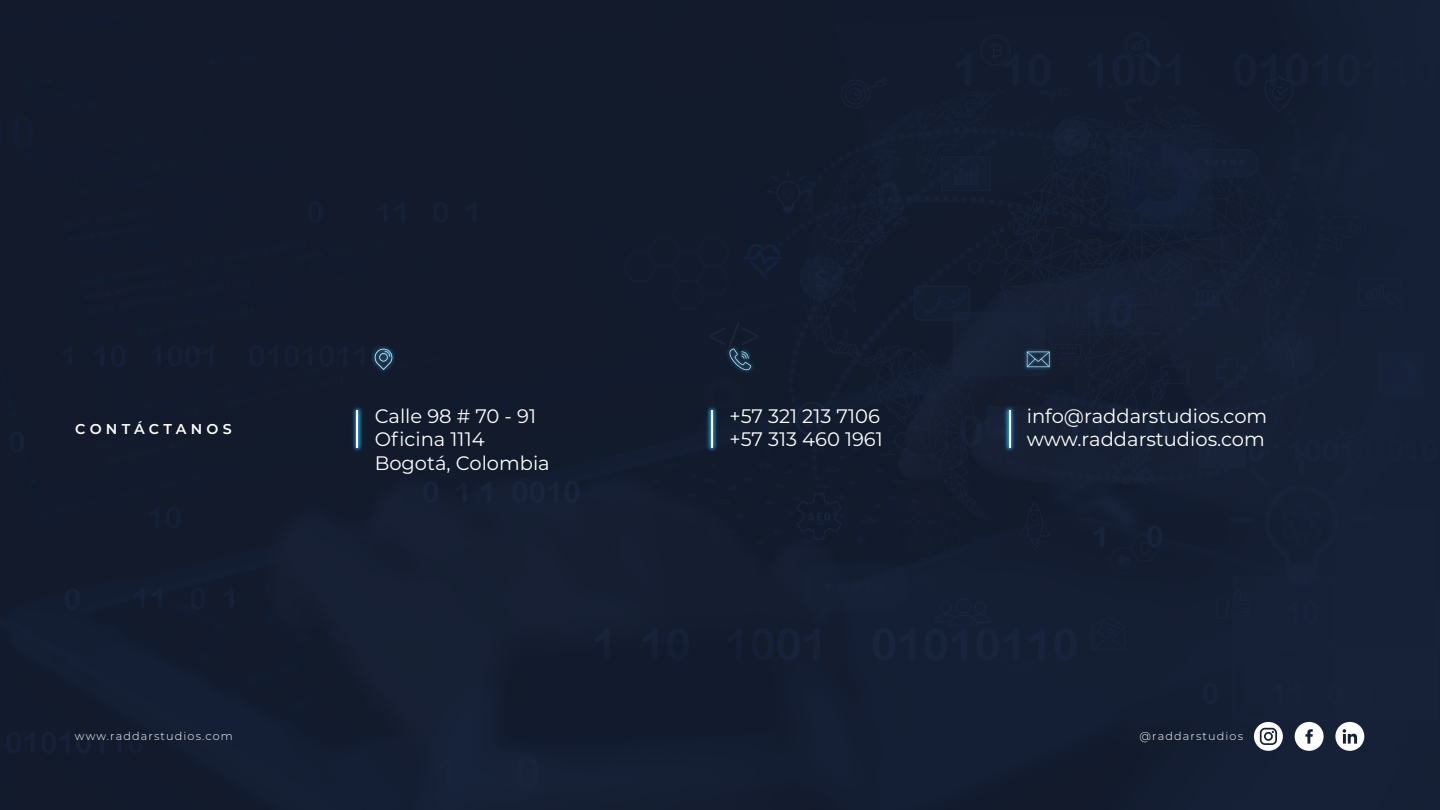
<style>
.page{position:relative;width:1440px;height:810px;background:#131c2f}
.page>*{position:absolute;margin:0;border:0;box-sizing:border-box;transform-origin:0 0}
.t1{font:19.5px/23.4px "Montserrat";color:#fff}
.t2{font:600 14.25px "Montserrat";letter-spacing:.295em;color:#fff}
.t3{font:300 11.25px "Montserrat";letter-spacing:.1em;color:#fff}
</style>
<div class="page">
<img style="left:348px;top:322px;width:71px;height:75px">
<img style="left:328px;top:383px;width:59px;height:93px">
<hr style="left:357px;top:410px;width:1px;height:38px;background:#fff">
<img style="left:703px;top:322px;width:75px;height:75px">
<img style="left:683px;top:383px;width:59px;height:93px">
<hr style="left:712px;top:410px;width:1px;height:38px;background:#fff">
<img style="left:1000px;top:324px;width:77px;height:70px">
<img style="left:980px;top:383px;width:59px;height:93px">
<hr style="left:1009px;top:410px;width:1px;height:38px;background:#fff">
<svg style="left:1335px;top:722px;width:29px;height:29px"></svg>
<svg style="left:1295px;top:722px;width:29px;height:29px"></svg>
<svg style="left:1254px;top:722px;width:29px;height:29px"></svg>
<p class="t2" style="left:75px;top:419px;width:158px">CONTÁCTANOS</p>
<p class="t1" style="left:375px;top:404px;width:177px">Calle 98 # 70 - 91<br>Oficina 1114<br>Bogotá, Colombia</p>
<p class="t1" style="left:730px;top:404px;width:155px">+57 321 213 7106 +57 313 460 1961</p>
<p class="t1" style="left:1027px;top:404px;width:242px">info@raddarstudios.com www.raddarstudios.com</p>
<p class="t3" style="left:75px;top:728px;width:159px">www.raddarstudios.com</p>
<p class="t3" style="left:1140px;top:728px;width:105px">@raddarstudios</p>
</div>
